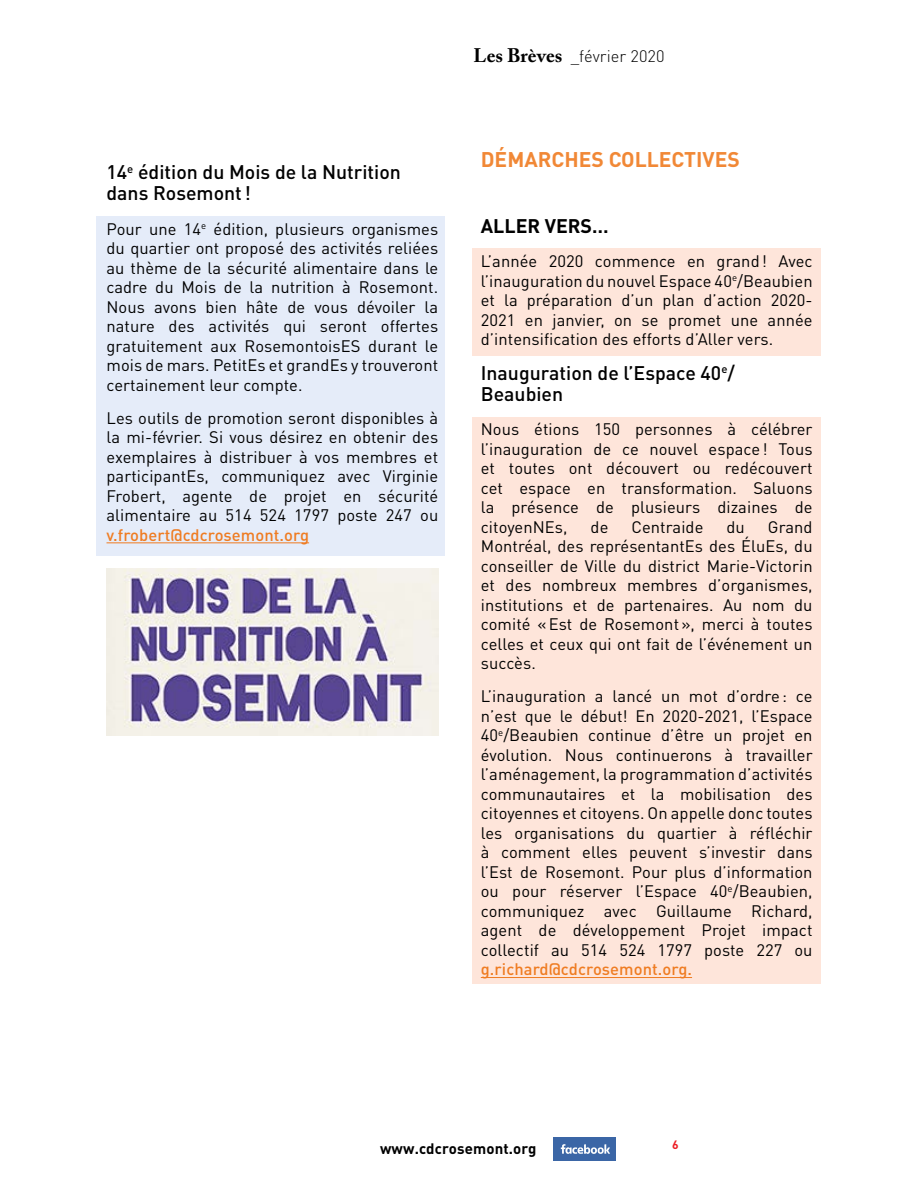
<style>
.page{position:relative;width:918px;height:1188px;background:#fff}
.page>*{position:absolute;margin:0;border:0;box-sizing:border-box;transform-origin:0 0}
.t1{font:700 21px "DIN Pro";color:#f18836}
.t2{font:500 19.5px/21px "DIN";color:#000}
.t3{font:700 19.5px "DIN Pro";color:#000}
.t4{font:16.5px/19.5px "DIN Pro";letter-spacing:.005em;color:#000;text-align:justify}
.t5{font:500 16.5px "DIN Pro";letter-spacing:.005em;color:#ef7c22}
.t6{font:300 16.5px "DIN Pro";letter-spacing:.005em;color:#000}
.t7{font:700 15px "DIN Pro";letter-spacing:.01em;color:#000}
.t8{font:700 12px "DIN Pro";color:#ed1d24}
.s1{font-family:"Adobe Caslon Pro";font-weight:700;font-size:19.5px}
</style>
<div class="page">
<div style="left:554px;top:1137px;width:62px;height:24px;background:#3b66a6"></div>
<svg style="left:561px;top:1144px;width:49px;height:10px"></svg>
<div style="left:472px;top:417px;width:349px;height:567px;background:#fee5da"></div>
<div style="left:472px;top:248px;width:349px;height:108px;background:#fee5da"></div>
<div style="left:96px;top:216px;width:349px;height:339px;background:#e5ecf9"></div>
<hr style="left:106px;top:542px;width:203px;height:1px;background:#ef7c22">
<hr style="left:481px;top:977px;width:211px;height:1px;background:#ef7c22">
<img style="left:106px;top:568px;width:332px;height:167px">
<p class="t2" style="left:106px;top:161px;width:296px">14<sup>e</sup> édition du Mois de la Nutrition dans Rosemont!</p>
<p class="t4" style="left:106px;top:218px;width:333px">Pour une 14<sup>e</sup> édition, plusieurs organismes du quartier ont proposé des activités reliées au thème de la sécurité alimentaire dans le cadre du Mois de la nutrition à Rosemont.<br>Nous avons bien hâte de vous dévoiler la nature des activités qui seront offertes gratuitement aux RosemontoisES durant le mois de mars. PetitEs et grandEs y trouveront certainement leur compte.</p>
<p class="t4" style="left:107px;top:407px;width:333px">Les outils de promotion seront disponibles à la mi-février. Si vous désirez en obtenir des exemplaires à distribuer à vos membres et participantEs, communiquez avec Virginie Frobert, agente de projet en sécurité alimentaire au 514 524 1797 poste 247 ou</p>
<p class="t5" style="left:107px;top:523px;width:204px">v.frobert@cdcrosemont.org</p>
<p class="t6" style="left:473px;top:45px;width:193px"><span class="s1">Les Brèves</span> _février 2020</p>
<p class="t1" style="left:481px;top:145px;width:261px">DÉMARCHES COLLECTIVES</p>
<p class="t3" style="left:481px;top:212px;width:129px">ALLER VERS…</p>
<p class="t4" style="left:481px;top:251px;width:333px">L’année 2020 commence en grand! Avec l’inauguration du nouvel Espace 40<sup>e</sup>/Beaubien et la préparation d’un plan d’action 2020- 2021 en janvier, on se promet une année d’intensification des efforts d’Aller vers.</p>
<p class="t2" style="left:481px;top:362px;width:256px">Inauguration de l’Espace 40<sup>e</sup>/<br>Beaubien</p>
<p class="t4" style="left:481px;top:419px;width:333px">Nous étions 150 personnes à célébrer l’inauguration de ce nouvel espace ! Tous et toutes ont découvert ou redécouvert cet espace en transformation. Saluons la présence de plusieurs dizaines de citoyenNEs,</p>
<p class="t4" style="left:481px;top:516px;width:333px;text-indent:287px">Grand Montréal, des représentantEs des ÉluEs, du conseiller de Ville du district Marie-Victorin et des nombreux membres d’organismes, institutions et de partenaires. Au nom du comité «Est de Rosemont», merci à toutes celles et ceux qui ont fait de l’événement un succès.</p>
<p class="t4" style="left:481px;top:686px;width:333px">L’inauguration a lancé un mot d’ordre : ce n’est que le début! En 2020-2021, l’Espace 40<sup>e</sup>/Beaubien continue d’être un projet en évolution. Nous continuerons à travailler l’aménagement, la programmation d’activités communautaires et la mobilisation des citoyennes et citoyens. On appelle donc toutes les organisations du quartier à réfléchir à comment elles peuvent s’investir dans l’Est de Rosemont. Pour plus d’information ou pour réserver l’Espace 40<sup>e</sup>/Beaubien, communiquez avec Guillaume Richard, agent de développement Projet impact collectif au 514 524 1797 poste 227 ou</p>
<p class="t5" style="left:481px;top:958px;width:213px">g.richard@cdcrosemont.org.</p>
<p class="t4" style="left:591px;top:516px;width:19px">de</p>
<p class="t4" style="left:631px;top:516px;width:74px">Centraide</p>
<p class="t4" style="left:726px;top:516px;width:20px">du</p>
<p class="t7" style="left:380px;top:1138px;width:158px">www.cdcrosemont.org</p>
<p class="t8" style="left:672px;top:1137px;width:8px">6</p>
</div>
